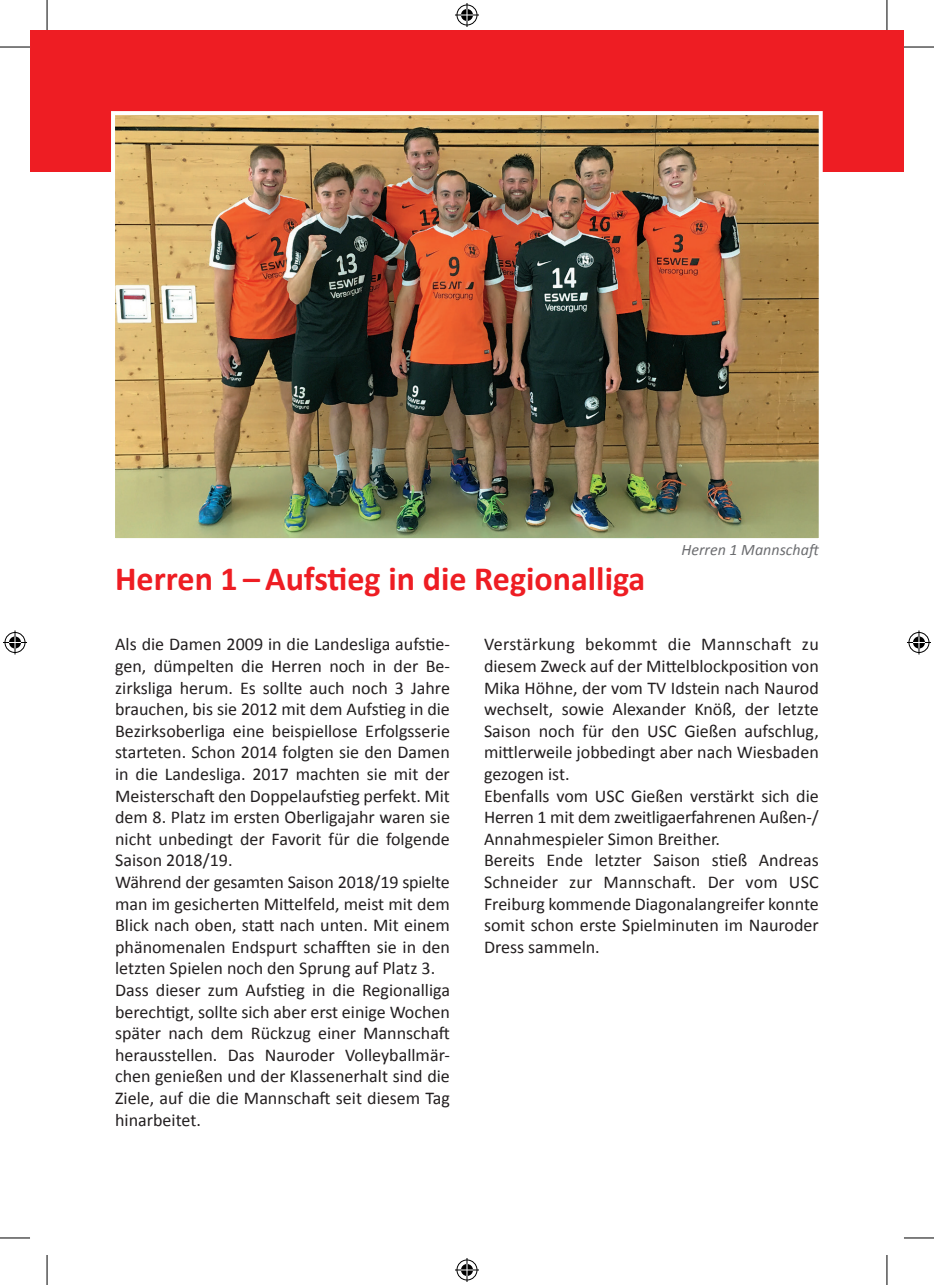
<style>
.page{position:relative;width:934px;height:1285px;background:#fff}
.page>*{position:absolute;margin:0;border:0;box-sizing:border-box;transform-origin:0 0}
.t1{font:700 34px "Calibri";color:#ee1d23}
.t2{font:18px/21.6px "Calibri";color:#231f20}
.t3{font:italic 16px "Calibri";color:#6c6d70}
</style>
<div class="page">
<div style="left:30px;top:30px;width:873px;height:141px;background:#ee1d23"></div>
<img style="left:109px;top:111px;width:715px;height:428px">
<hr style="left:0;top:47px;width:30px;height:1px;background:#000">
<hr style="left:903px;top:47px;width:30px;height:1px;background:#000">
<hr style="left:0;top:1237px;width:30px;height:1px;background:#000">
<hr style="left:903px;top:1237px;width:30px;height:1px;background:#000">
<hr style="left:47px;top:0;width:1px;height:30px;background:#000">
<hr style="left:47px;top:1255px;width:1px;height:30px;background:#000">
<hr style="left:886px;top:0;width:1px;height:30px;background:#000">
<hr style="left:886px;top:1255px;width:1px;height:30px;background:#000">
<svg style="left:455px;top:3px;width:24px;height:24px"></svg>
<svg style="left:455px;top:1258px;width:24px;height:24px"></svg>
<svg style="left:3px;top:630px;width:24px;height:24px"></svg>
<svg style="left:907px;top:630px;width:23px;height:24px"></svg>
<h1 class="t1" style="left:115px;top:557px;width:531px">Herren 1 – Aufstieg in die Regionalliga</h1>
<p class="t3" style="left:681px;top:540px;width:140px">Herren 1 Mannschaft</p>
<p class="t2" style="left:115px;top:632px;width:336px">Als die Damen 2009 in die Landesliga aufstie&shy;gen, dümpelten die Herren noch in der Be&shy;zirksliga herum. Es sollte auch noch 3 Jahre brauchen, bis sie 2012 mit dem Aufstieg in die Bezirksoberliga eine beispiellose Erfolgsserie starteten. Schon 2014 folgten sie den Damen in die Landesliga. 2017 machten sie mit der Meisterschaft den Doppelaufstieg perfekt. Mit dem 8. Platz im ersten Oberligajahr waren sie nicht unbedingt der Favorit für die folgende Saison 2018/19.<br>Während der gesamten Saison 2018/19 spielte man im gesicherten Mittelfeld, meist mit dem Blick nach oben, statt nach unten. Mit einem phänomenalen Endspurt schafften sie in den letzten Spielen noch den Sprung auf Platz 3.<br>Dass dieser zum Aufstieg in die Regionalliga berechtigt, sollte sich aber erst einige Wochen später nach dem Rückzug einer Mannschaft herausstellen. Das Nauroder Volleyballmär&shy;chen genießen und der Klassenerhalt sind die Ziele, auf die die Mannschaft seit diesem Tag hinarbeitet.</p>
<p class="t2" style="left:484px;top:632px;width:336px">Verstärkung bekommt die Mannschaft zu diesem Zweck auf der Mittelblockposition von Mika Höhne, der vom TV Idstein nach Naurod wechselt, sowie Alexander Knöß, der letzte Saison noch für den USC Gießen aufschlug, mittlerweile jobbedingt aber nach Wiesbaden gezogen ist.<br>Ebenfalls vom USC Gießen verstärkt sich die Herren 1 mit dem zweitligaerfahrenen Außen-/ Annahmespieler Simon Breither.<br>Bereits Ende letzter Saison stieß Andreas Schneider zur Mannschaft. Der vom USC Freiburg kommende Diagonalangreifer konnte somit schon erste Spielminuten im Nauroder Dress sammeln.</p>
</div>
